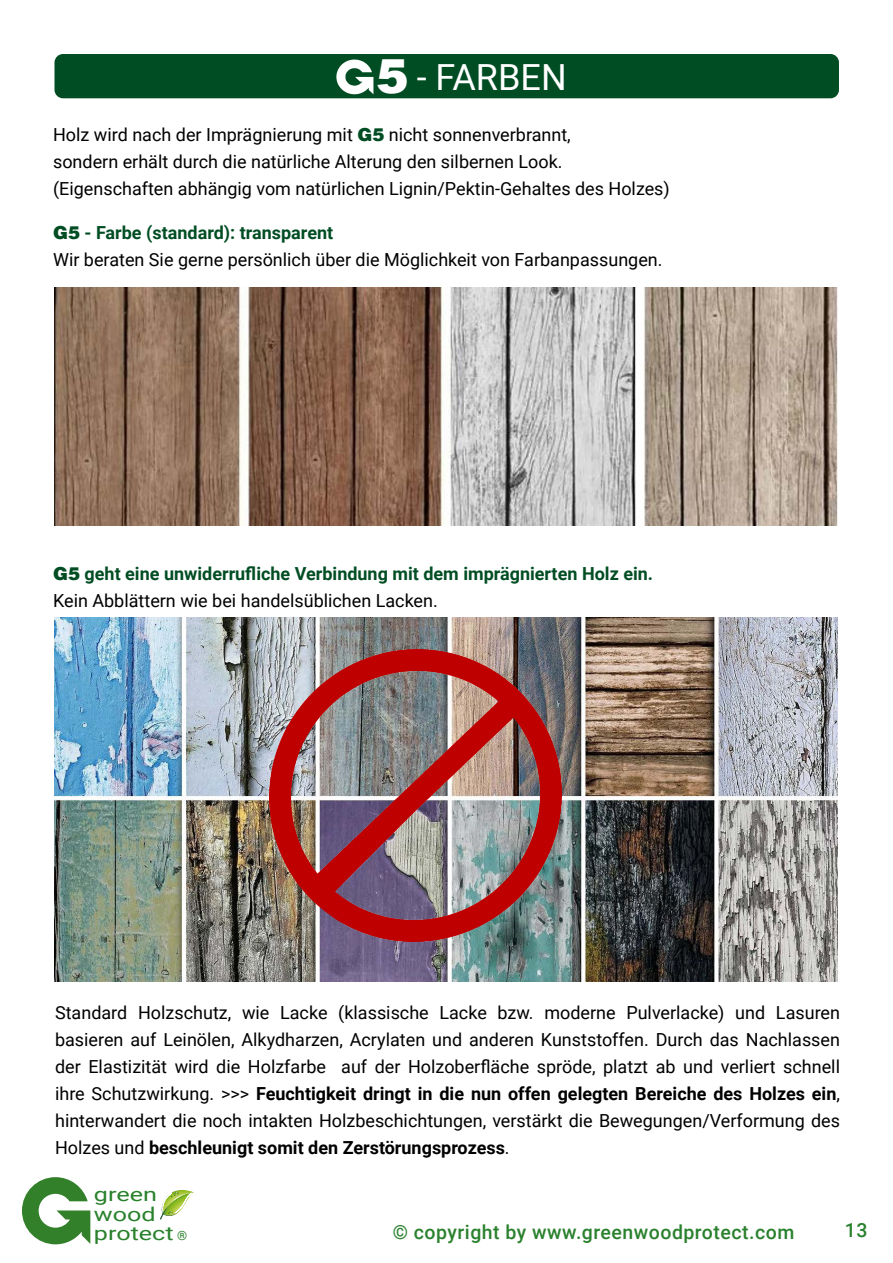
<style>
.page{position:relative;width:893px;height:1263px;background:#fff}
.page>*{position:absolute;margin:0;border:0;box-sizing:border-box;transform-origin:0 0}
.t1{font:900 48px "Helvetica LT";color:#fff}
.t2{font:36px "Roboto";color:#fff}
.t3{font:500 19.5px "Roboto";letter-spacing:.025em;color:#2a812d}
.t4{font:19.2px/19.2px "Roboto";color:#29812c;scale:1.31 1}
.t5{font:18px/27px "Roboto";color:#000}
.t6{font:700 18px/27px "Roboto";color:#004d23}
.s1{font-family:"Helvetica LT";font-weight:900;color:#004d23}
.s2{font-weight:700;color:#004d23}
.s3{font-family:"Helvetica LT";font-weight:900}
.s4{font-weight:400;color:#000}
.s5{font-weight:700}
.s6{font-size:12.75px}
</style>
<div class="page">
<div style="left:55px;top:54px;width:784px;height:44px;background:#004d23;border-radius:9px"></div>
<img style="left:54px;top:287px;width:783px;height:238px">
<img style="left:54px;top:618px;width:783px;height:363px">
<svg style="left:336px;top:59px;width:37px;height:36px"></svg>
<img style="left:270px;top:650px;width:291px;height:291px">
<svg style="left:22px;top:1177px;width:68px;height:67px"></svg>
<svg style="left:160px;top:1190px;width:34px;height:30px"></svg>
<h1 class="t1" style="left:376px;top:45px;width:34px">5</h1>
<h2 class="t2" style="left:417px;top:52px;width:151px">- FARBEN</h2>
<p class="t5" style="left:53px;top:120px;width:618px">Holz wird nach der Imprägnierung mit <span class="s1">G5</span> nicht sonnenverbrannt,<br>sondern erhält durch die natürliche Alterung den silbernen Look. (Eigenschaften abhängig vom natürlichen Lignin/Pektin-Gehaltes des Holzes)</p>
<p class="t5" style="left:53px;top:218px;width:611px"><span class="s1">G5</span> <span class="s2">- Farbe (standard): transparent<br></span>Wir beraten Sie gerne persönlich über die Möglichkeit von Farbanpassungen.</p>
<p class="t6" style="left:53px;top:559px;width:602px"><span class="s3">G5</span> geht eine unwiderrufliche Verbindung mit dem imprägnierten Holz ein.<br><span class="s4">Kein Abblättern wie bei handelsüblichen Lacken.</span></p>
<p class="t5" style="left:55px;top:998px;width:786px;text-align:justify">Standard Holzschutz, wie Lacke (klassische Lacke bzw. moderne Pulverlacke) und Lasuren basieren auf Leinölen, Alkydharzen, Acrylaten und anderen Kunststoffen. Durch das Nachlassen der Elastizität wird die Holzfarbe auf der Holzoberfläche spröde, platzt ab und verliert schnell ihre Schutzwirkung. &gt;&gt;&gt; <span class="s5">Feuchtigkeit dringt in die nun offen gelegten Bereiche des Holzes ein</span>, hinterwandert die noch intakten Holzbeschichtungen, verstärkt die Bewegungen/Verformung des Holzes und <span class="s5">beschleunigt somit den Zerstörungsprozess</span>.</p>
<p class="t4" style="left:94px;top:1184px;width:73px">green wood protect <span class="s6">®</span></p>
<p class="t3" style="left:393px;top:1218px;width:403px">© copyright by www.greenwoodprotect.com</p>
<p class="t3" style="left:845px;top:1216px;width:24px">13</p>
</div>
